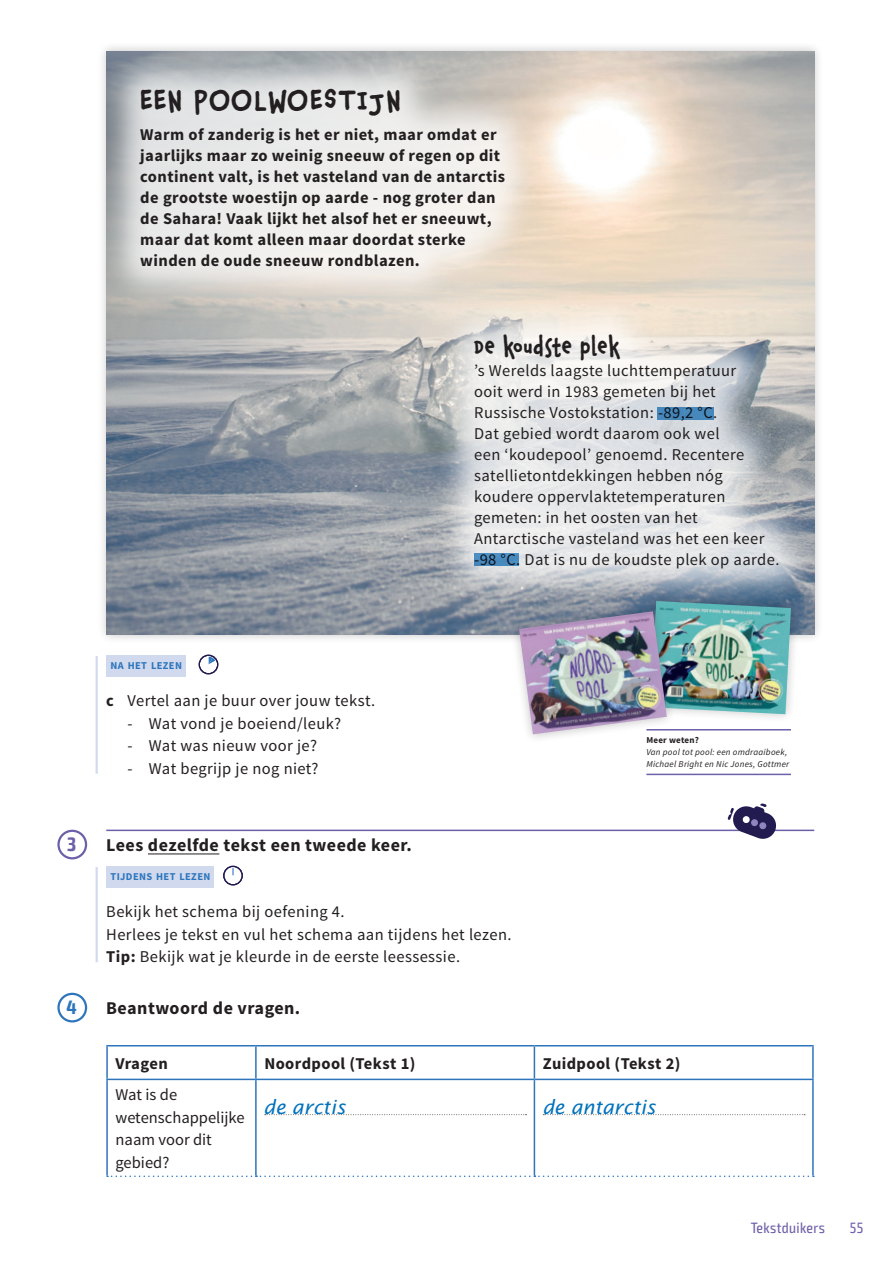
<style>
.page{position:relative;width:893px;height:1263px;background:#fff}
.page>*{position:absolute;margin:0;border:0;box-sizing:border-box;transform-origin:0 0}
.t1{font:700 31.5px "Chauncy Pro";letter-spacing:.025em;color:#231f20}
.t2{font:700 24px "Chauncy Pro";letter-spacing:.025em;color:#231f20}
.t3{font:italic 19.5px "Lucida Sans Std";color:#0072bc}
.t4{font:700 condensed 19.5px "Exo 2";color:#6e5fa9}
.t5{font:700 condensed 19.5px "Exo 2";color:#2e76bc}
.t6{font:700 18px "Source Sans Pro";letter-spacing:.025em;color:#231f20}
.t7{font:16.5px/21px "Source Sans Pro";letter-spacing:.025em;color:#231f20}
.t8{font:700 16.5px/21px "Source Sans Pro";letter-spacing:.025em;color:#231f20}
.t9{font:16.5px/22.5px "Source Sans Pro";color:#231f20}
.t10{font:condensed 15px "Exo 2";letter-spacing:.025em;color:#6e5fa9}
.t11{font:700 10.5px "Source Sans Pro";letter-spacing:.035em;color:#2e76bc}
.t12{font:italic 9px/12px "Source Sans Pro";letter-spacing:.025em;color:#231f20}
.t13{font:700 9px "Source Sans Pro";letter-spacing:.025em;color:#231f20}
.s1{font-weight:700}
</style>
<div class="page">
<div style="left:106px;top:655px;width:80px;height:22px;background:#d1d9ee"></div>
<hr style="left:96px;top:656px;width:2px;height:118px;background:#d4daee">
<svg style="left:209px;top:657px;width:6px;height:7px"></svg>
<div style="left:199px;top:655px;width:19px;height:19px;border:1px solid #221b50;border-radius:50%"></div>
<hr style="left:148px;top:853px;width:71px;height:1px;background:#231f20">
<div style="left:106px;top:866px;width:108px;height:22px;background:#d1d9ee"></div>
<div style="left:57px;top:830px;width:30px;height:29px;border:2px solid #6e5fa9;border-radius:50%"></div>
<hr style="left:106px;top:830px;width:708px;height:1px;background:#6e5fa9">
<svg style="left:728px;top:803px;width:50px;height:36px"></svg>
<hr style="left:96px;top:867px;width:2px;height:95px;background:#d4daee">
<div style="left:223px;top:866px;width:20px;height:19px;border:1px solid #221b50;border-radius:50%"></div>
<svg style="left:232px;top:868px;width:2px;height:7px"></svg>
<hr style="left:255px;top:1046px;width:2px;height:33px;background:#2e76bc">
<hr style="left:534px;top:1046px;width:1px;height:33px;background:#2e76bc">
<hr style="left:534px;top:1080px;width:1px;height:95px;background:#2e76bc">
<svg style="left:107px;top:1175px;width:707px;height:2px"></svg>
<hr style="left:106px;top:1080px;width:2px;height:95px;background:#2e76bc">
<hr style="left:255px;top:1080px;width:2px;height:95px;background:#2e76bc">
<hr style="left:812px;top:1080px;width:2px;height:95px;background:#2e76bc">
<hr style="left:106px;top:1045px;width:150px;height:1px;background:#2e76bc">
<hr style="left:106px;top:1046px;width:2px;height:33px;background:#2e76bc">
<hr style="left:256px;top:1045px;width:278px;height:1px;background:#2e76bc">
<hr style="left:534px;top:1045px;width:280px;height:1px;background:#2e76bc">
<hr style="left:812px;top:1046px;width:2px;height:33px;background:#2e76bc">
<hr style="left:106px;top:1079px;width:150px;height:1px;background:#2e76bc">
<hr style="left:256px;top:1079px;width:278px;height:1px;background:#2e76bc">
<hr style="left:534px;top:1079px;width:280px;height:1px;background:#2e76bc">
<svg style="left:265px;top:1114px;width:261px;height:1px"></svg>
<svg style="left:543px;top:1114px;width:262px;height:1px"></svg>
<div style="left:57px;top:993px;width:30px;height:29px;border:2px solid #2e76bc;border-radius:50%"></div>
<div style="left:97px;top:42px;width:727px;height:602px;background:#231f20;opacity:.25"></div>
<img style="left:106px;top:51px;width:708px;height:583px">
<hr style="left:646px;top:729px;width:145px;height:1px;background:#6e5fa9">
<hr style="left:646px;top:774px;width:145px;height:1px;background:#6e5fa9">
<div style="left:641px;top:592px;width:159px;height:131px;background:#231f20;opacity:.25"></div>
<img style="left:676px;top:608px;width:115px;height:106px">
<div style="left:510px;top:602px;width:166px;height:141px;background:#231f20;opacity:.25"></div>
<img style="left:519px;top:611px;width:148px;height:123px">
<div style="left:100px;top:49px;width:445px;height:258px;background:#fff;opacity:.75"></div>
<div style="left:435px;top:295px;width:383px;height:313px;background:#fff;opacity:.75"></div>
<div style="left:657px;top:407px;width:57px;height:12px;background:#4788bc"></div>
<div style="left:474px;top:553px;width:44px;height:13px;background:#498cc0"></div>
<h1 class="t1" style="left:140px;top:81px;width:262px">EEN POOLWOESTIJN</h1>
<p class="t8" style="left:140px;top:124px;width:366px">Warm of zanderig is het er niet, maar omdat er jaarlijks maar zo weinig sneeuw of regen op dit continent valt, is het vasteland van de antarctis de grootste woestijn op aarde - nog groter dan de Sahara! Vaak lijkt het alsof het er sneeuwt, maar dat komt alleen maar doordat sterke winden de oude sneeuw rondblazen.</p>
<h2 class="t2" style="left:474px;top:333px;width:147px">De koudste plek</h2>
<p class="t7" style="left:474px;top:360px;width:307px">’s Werelds laagste luchttemperatuur<br>ooit werd in 1983 gemeten bij het Russische Vostokstation: -89,2 °C.<br>Dat gebied wordt daarom ook wel<br>een ‘koudepool’ genoemd. Recentere satellietontdekkingen hebben nóg koudere oppervlaktetemperaturen gemeten: in het oosten van het Antarctische vasteland was het een keer -98 °C. Dat is nu de koudste plek op aarde.</p>
<p class="t4" style="left:67px;top:833px;width:11px">3</p>
<p class="t5" style="left:67px;top:996px;width:12px">4</p>
<p class="t11" style="left:111px;top:659px;width:73px">NA HET LEZEN</p>
<p class="t7" style="left:106px;top:690px;width:271px"><span class="s1">c</span> Vertel aan je buur over jouw tekst.</p>
<p class="t7" style="left:128px;top:713px;width:215px">- Wat vond je boeiend/leuk?</p>
<p class="t7" style="left:128px;top:735px;width:191px">- Wat was nieuw voor je?</p>
<p class="t7" style="left:128px;top:758px;width:192px">- Wat begrijp je nog niet?</p>
<p class="t6" style="left:106px;top:833px;width:307px">Lees dezelfde tekst een tweede keer.</p>
<p class="t11" style="left:111px;top:870px;width:101px">TIJDENS HET LEZEN</p>
<p class="t7" style="left:106px;top:901px;width:407px;line-height:22.5px">Bekijk het schema bij oefening 4.<br>Herlees je tekst en vul het schema aan tijdens het lezen.<br><span class="s1">Tip:</span> Bekijk wat je kleurde in de eerste leessessie.</p>
<p class="t6" style="left:106px;top:996px;width:196px">Beantwoord de vragen.</p>
<p class="t13" style="left:646px;top:734px;width:54px">Meer weten?</p>
<p class="t12" style="left:646px;top:746px;width:144px">Van pool tot pool: een omdraaiboek,<br>Michael Bright en Nic Jones, Gottmer</p>
<p class="t8" style="left:116px;top:1053px;width:54px">Vragen</p>
<p class="t8" style="left:264px;top:1053px;width:153px">Noordpool (Tekst 1)</p>
<p class="t8" style="left:543px;top:1053px;width:139px">Zuidpool (Tekst 2)</p>
<p class="t9" style="left:116px;top:1084px;width:131px">Wat is de wetenschappelijke naam voor dit gebied?</p>
<p class="t3" style="left:264px;top:1096px;width:83px">de arctis</p>
<p class="t3" style="left:542px;top:1096px;width:115px">de antarctis</p>
<p class="t10" style="left:751px;top:1219px;width:76px">Tekstduikers</p>
<p class="t10" style="left:850px;top:1219px;width:15px">55</p>
</div>
